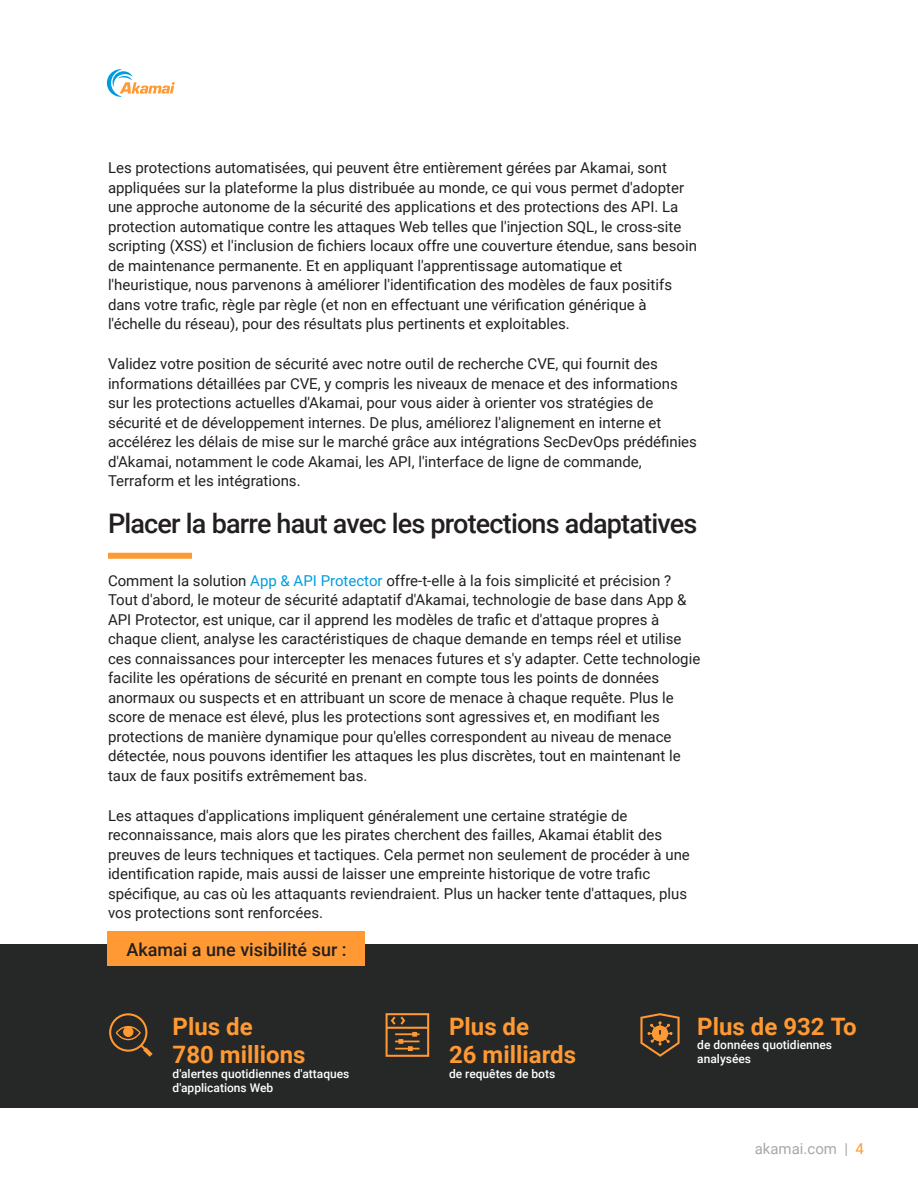
<style>
.page{position:relative;width:918px;height:1188px;background:#fff}
.page>*{position:absolute;margin:0;border:0;box-sizing:border-box;transform-origin:0 0}
.H1_-_Orange_bar{font:500 27px "Roboto";letter-spacing:-.03em;color:#231f20}
.t1{font:700 24px/28.8px "Roboto";color:#f93}
.Sidebar_-_Orange_box_head{font:500 18px "Roboto";color:#231f20}
.Body{font:15px/19.5px "Roboto";color:#231f20}
.t2{font:15px "Roboto";color:#a8a8aa}
.t3{font:500 12px/14.4px "Roboto";color:#fff}
.s1{color:#009cde}
.s2{color:#f93}
</style>
<div class="page">
<svg style="left:107px;top:69px;width:68px;height:28px"></svg>
<svg style="left:108px;top:553px;width:84px;height:6px"></svg>
<div style="left:0;top:945px;width:918px;height:163px;background:#252826"></div>
<div style="left:107px;top:932px;width:257px;height:34px;background:#f93"></div>
<svg style="left:386px;top:1013px;width:43px;height:44px"></svg>
<svg style="left:640px;top:1013px;width:40px;height:44px"></svg>
<svg style="left:109px;top:1013px;width:44px;height:44px"></svg>
<p class="Body" style="left:108px;top:158px;width:591px">Les protections automatisées, qui peuvent être entièrement gérées par Akamai, sont appliquées sur la plateforme la plus distribuée au monde, ce qui vous permet d'adopter une approche autonome de la sécurité des applications et des protections des API. La protection automatique contre les attaques Web telles que l'injection SQL, le cross-site scripting (XSS) et l'inclusion de fichiers locaux offre une couverture étendue, sans besoin de maintenance permanente. Et en appliquant l'apprentissage automatique et l'heuristique, nous parvenons à améliorer l'identification des modèles de faux positifs dans votre trafic, règle par règle (et non en effectuant une vérification générique à l'échelle du réseau), pour des résultats plus pertinents et exploitables.</p>
<p class="Body" style="left:108px;top:353px;width:591px">Validez votre position de sécurité avec notre outil de recherche CVE, qui fournit des informations détaillées par CVE, y compris les niveaux de menace et des informations sur les protections actuelles d'Akamai, pour vous aider à orienter vos stratégies de sécurité et de développement internes. De plus, améliorez l'alignement en interne et accélérez les délais de mise sur le marché grâce aux intégrations SecDevOps prédéfinies d'Akamai, notamment le code Akamai, les API, l'interface de ligne de commande, Terraform et les intégrations.</p>
<p class="H1_-_Orange_bar" style="left:108px;top:504px;width:591px">Placer la barre haut avec les protections adaptatives</p>
<p class="Body" style="left:108px;top:570px;width:594px">Comment la solution <span class="s1">App &amp; API Protector</span> offre-t-elle à la fois simplicité et précision ?<br>Tout d'abord, le moteur de sécurité adaptatif d'Akamai, technologie de base dans App &amp; API Protector, est unique, car il apprend les modèles de trafic et d'attaque propres à chaque client, analyse les caractéristiques de chaque demande en temps réel et utilise ces connaissances pour intercepter les menaces futures et s'y adapter. Cette technologie facilite les opérations de sécurité en prenant en compte tous les points de données anormaux ou suspects et en attribuant un score de menace à chaque requête. Plus le score de menace est élevé, plus les protections sont agressives et, en modifiant les protections de manière dynamique pour qu'elles correspondent au niveau de menace détectée, nous pouvons identifier les attaques les plus discrètes, tout en maintenant le taux de faux positifs extrêmement bas.</p>
<p class="Body" style="left:108px;top:805px;width:583px">Les attaques d'applications impliquent généralement une certaine stratégie de reconnaissance, mais alors que les pirates cherchent des failles, Akamai établit des preuves de leurs techniques et tactiques. Cela permet non seulement de procéder à une identification rapide, mais aussi de laisser une empreinte historique de votre trafic spécifique, au cas où les attaquants reviendraient. Plus un hacker tente d'attaques, plus vos protections sont renforcées.</p>
<p class="Sidebar_-_Orange_box_head" style="left:126px;top:937px;width:222px">Akamai a une visibilité sur :</p>
<p class="t1" style="left:173px;top:1011px;width:134px">Plus de<br>780 millions</p>
<p class="t3" style="left:173px;top:1066px;width:178px">d'alertes quotidiennes d'attaques d'applications Web</p>
<p class="t1" style="left:449px;top:1011px;width:128px">Plus de<br>26 milliards</p>
<p class="t3" style="left:449px;top:1066px;width:108px">de requêtes de bots</p>
<p class="t1" style="left:697px;top:1011px;width:161px">Plus de 932 To</p>
<p class="t3" style="left:697px;top:1037px;width:136px">de données quotidiennes analysées</p>
<p class="t2" style="left:755px;top:1139px;width:111px">akamai.com | <span class="s2">4</span></p>
</div>
